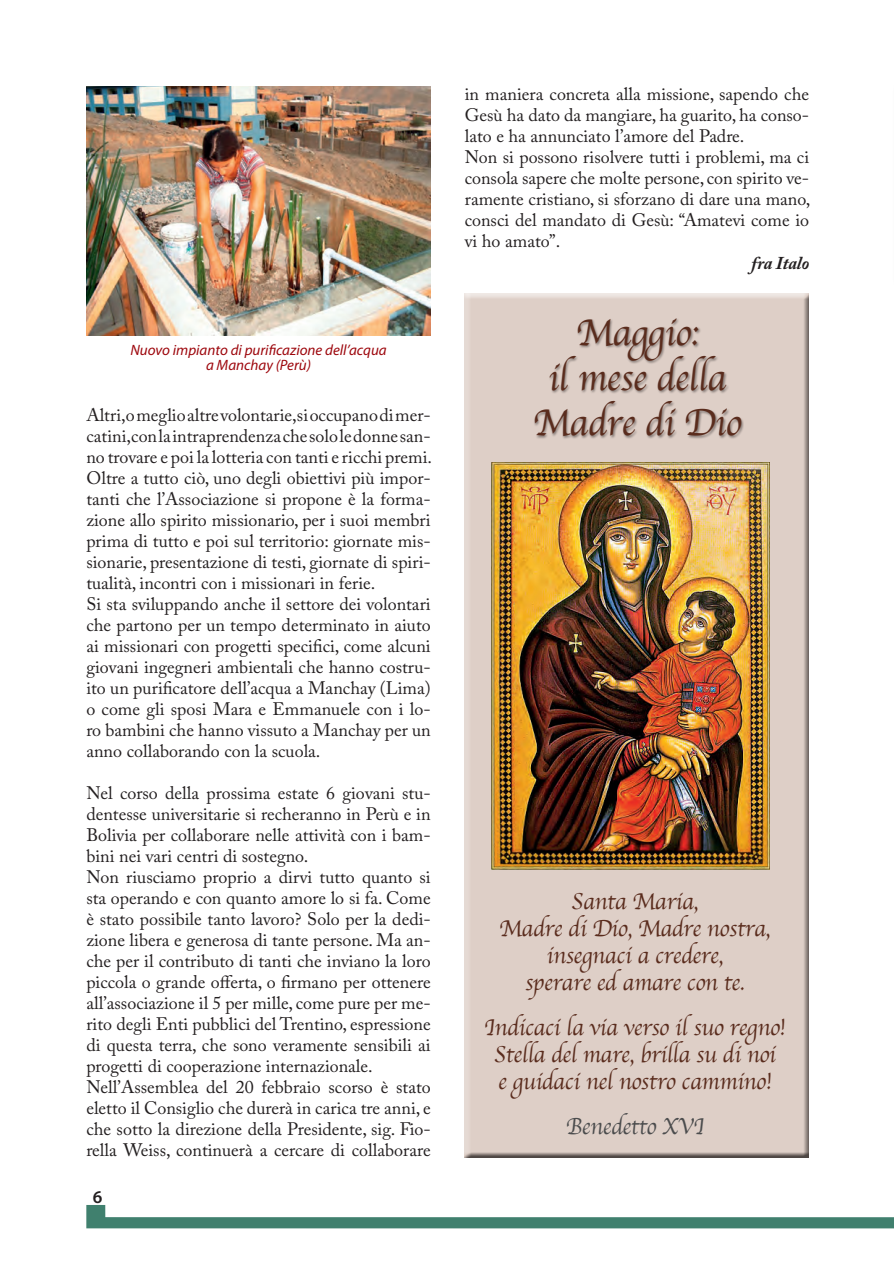
<style>
.page{position:relative;width:894px;height:1264px;background:#fff}
.page>*{position:absolute;margin:0;border:0;box-sizing:border-box;transform-origin:0 0}
.t1{font:39px/45px "Apple Chancery";letter-spacing:-.01em;color:#5a2c1d;text-align:center;scale:.95 1}
.t2{font:24px/27px "Apple Chancery";letter-spacing:-.01em;color:#5a2c1d;text-align:center;scale:.95 1}
.t3{font:24px "Apple Chancery";letter-spacing:-.01em;color:#4b4c4d;scale:.95 1}
.t4{font:18px/21px "Adobe Caslon Pro";color:#231f20}
.t5{font:italic 700 18px "Adobe Caslon Pro";color:#231f20}
.t6{font:600 18px "Myriad Pro";color:#231f20}
.t7{font:italic 15px/15px "Myriad Pro";color:#9d070d;text-align:center}
</style>
<div class="page">
<svg style="left:86px;top:1205px;width:808px;height:23px"></svg>
<img style="left:86px;top:86px;width:345px;height:249px">
<div style="left:464px;top:293px;width:347px;height:865px;background:#decfc7"></div>
<img style="left:491px;top:462px;width:279px;height:407px">
<div style="left:533px;top:317px;width:211px;height:122px;background:#231f20;opacity:.5"></div>
<p class="t7" style="left:130px;top:342px;width:258px">Nuovo impianto di purificazione dell’acqua a Manchay (Perù)</p>
<p class="t4" style="left:86px;top:404px;width:347px">Altri, o meglio altre volontarie, si occupano di mer&shy;catini, con la intraprendenza che solo le donne san&shy;no trovare e poi la lotteria con tanti e ricchi premi.<br>Oltre a tutto ciò, uno degli obiettivi più impor&shy;tanti che l’Associazione si propone è la forma&shy;zione allo spirito missionario, per i suoi membri prima di tutto e poi sul territorio: giornate mis&shy;sionarie, presentazione di testi, giornate di spiri&shy;tualità, incontri con i missionari in ferie.<br>Si sta sviluppando anche il settore dei volontari che partono per un tempo determinato in aiuto ai missionari con progetti specifici, come alcuni giovani ingegneri ambientali che hanno costru&shy;ito un purificatore dell’acqua a Manchay (Lima) o come gli sposi Mara e Emmanuele con i lo&shy;ro bambini che hanno vissuto a Manchay per un anno collaborando con la scuola.</p>
<p class="t4" style="left:86px;top:783px;width:346px">Nel corso della prossima estate 6 giovani stu&shy;dentesse universitarie si recheranno in Perù e in Bolivia per collaborare nelle attività con i bam&shy;bini nei vari centri di sostegno.<br>Non riusciamo proprio a dirvi tutto quanto si sta operando e con quanto amore lo si fa. Come è stato possibile tanto lavoro? Solo per la dedi&shy;zione libera e generosa di tante persone. Ma an&shy;che per il contributo di tanti che inviano la loro piccola o grande offerta, o firmano per ottenere all’associazione il 5 per mille, come pure per me&shy;rito degli Enti pubblici del Trentino, espressione di questa terra, che sono veramente sensibili ai progetti di cooperazione internazionale.<br>Nell’Assemblea del 20 febbraio scorso è stato eletto il Consiglio che durerà in carica tre anni, e che sotto la direzione della Presidente, sig. Fio&shy;rella Weiss, continuerà a cercare di collaborare</p>
<p class="t6" style="left:93px;top:1185px;width:11px">6</p>
<p class="t4" style="left:465px;top:83px;width:347px">in maniera concreta alla missione, sapendo che Gesù ha dato da mangiare, ha guarito, ha conso&shy;lato e ha annunciato l’amore del Padre.<br>Non si possono risolvere tutti i problemi, ma ci consola sapere che molte persone, con spirito ve&shy;ramente cristiano, si sforzano di dare una mano, consci del mandato di Gesù: “Amatevi come io vi ho amato”.</p>
<p class="t5" style="left:752px;top:252px;width:59px">fra Italo</p>
<h1 class="t1" style="left:533px;top:309px;width:221px">Maggio:<br>il mese della<br>Madre di Dio</h1>
<h2 class="t2" style="left:499px;top:887px;width:287px">Santa Maria,<br>Madre di Dio, Madre nostra, insegnaci a credere,<br>sperare ed amare con te.</h2>
<h2 class="t2" style="left:484px;top:1013px;width:319px">Indicaci la via verso il suo regno!<br>Stella del mare, brilla su di noi<br>e guidaci nel nostro cammino!</h2>
<h2 class="t3" style="left:566px;top:1107px;width:147px">Benedetto XVI</h2>
</div>
